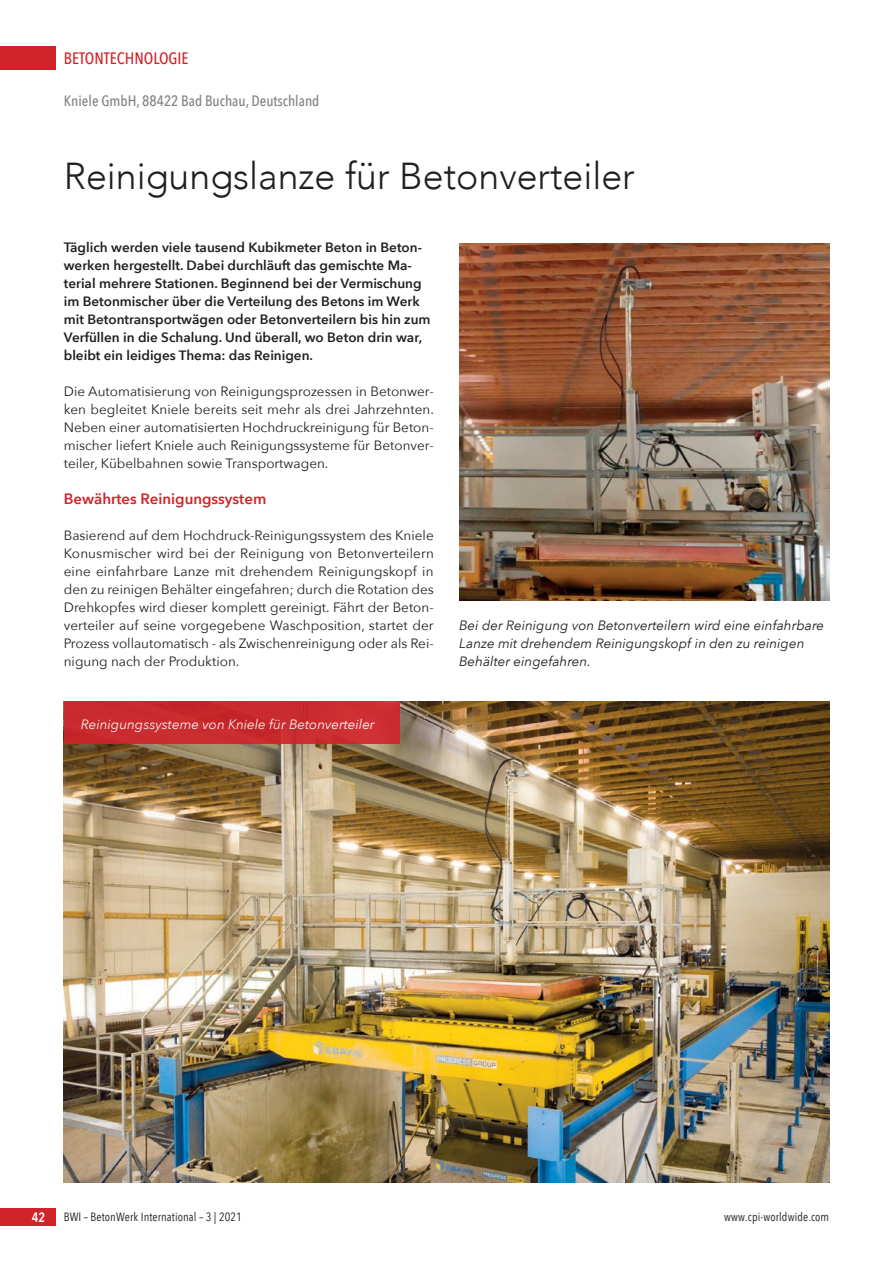
<style>
.page{position:relative;width:893px;height:1263px;background:#fff}
.page>*{position:absolute;margin:0;border:0;box-sizing:border-box;transform-origin:0 0}
.t1{font:300 37.5px "Avenir";color:#231f20}
.t2{font:500 16.5px "Avenir Next Condensed";color:#d1232a}
.t3{font:500 15px "Avenir Next Condensed";color:#808285}
.t4{font:600 15px "Avenir Next";color:#d1232a}
.t5{font:13.5px/18px "Avenir Next";color:#231f20;text-align:justify}
.t6{font:600 13.5px/18px "Avenir Next";color:#231f20}
.t7{font:italic 13.5px/18px "Avenir Next";color:#231f20}
.t8{font:italic 13.5px "Avenir Next";color:#fff}
.t9{font:600 13.5px "Avenir Next Condensed";color:#fff}
.t10{font:12px "Avenir Next Condensed";letter-spacing:.01em;color:#231f20}
</style>
<div class="page">
<div style="left:0;top:47px;width:55px;height:23px;background:#d1232a"></div>
<div style="left:0;top:1208px;width:55px;height:18px;background:#d1232a"></div>
<img style="left:64px;top:702px;width:765px;height:480px">
<img style="left:459px;top:244px;width:370px;height:357px">
<div style="left:64px;top:702px;width:336px;height:42px;background:#ca2c2f"></div>
<p class="t2" style="left:64px;top:49px;width:126px">BETONTECHNOLOGIE</p>
<p class="t3" style="left:64px;top:92px;width:257px">Kniele GmbH, 88422 Bad Buchau, Deutschland</p>
<h1 class="t1" style="left:64px;top:153px;width:572px">Reinigungslanze für Betonverteiler</h1>
<p class="t6" style="left:64px;top:238px;width:368px">Täglich werden viele tausend Kubikmeter Beton in Beton&shy;werken hergestellt. Dabei durchläuft das gemischte Ma&shy;terial mehrere Stationen. Beginnend bei der Vermischung im Betonmischer über die Verteilung des Betons im Werk mit Betontransportwägen oder Betonverteilern bis hin zum Verfüllen in die Schalung. Und überall, wo Beton drin war, bleibt ein leidiges Thema: das Reinigen.</p>
<p class="t5" style="left:64px;top:382px;width:372px">Die Automatisierung von Reinigungsprozessen in Betonwer&shy;ken begleitet Kniele bereits seit mehr als drei Jahrzehnten.<br>Neben einer automatisierten Hochdruckreinigung für Beton&shy;mischer liefert Kniele auch Reinigungssysteme für Betonver&shy;teiler, Kübelbahnen sowie Transportwagen.</p>
<p class="t4" style="left:64px;top:486px;width:204px">Bewährtes Reinigungssystem</p>
<p class="t5" style="left:64px;top:526px;width:372px">Basierend auf dem Hochdruck-Reinigungssystem des Kniele Konusmischer wird bei der Reinigung von Betonverteilern eine einfahrbare Lanze mit drehendem Reinigungskopf in den zu reinigen Behälter eingefahren; durch die Rotation des Drehkopfes wird dieser komplett gereinigt. Fährt der Beton&shy;verteiler auf seine vorgegebene Waschposition, startet der Prozess vollautomatisch - als Zwischenreinigung oder als Rei&shy;nigung nach der Produktion.</p>
<p class="t8" style="left:81px;top:713px;width:295px">Reinigungssysteme von Kniele für Betonverteiler</p>
<p class="t7" style="left:459px;top:616px;width:366px">Bei der Reinigung von Betonverteilern wird eine einfahrbare<br>Lanze mit drehendem Reinigungskopf in den zu reinigen<br>Behälter eingefahren.</p>
<p class="t9" style="left:32px;top:1206px;width:15px">42</p>
<p class="t10" style="left:64px;top:1207px;width:180px">BWI – BetonWerk International – 3 | 2021</p>
<p class="t10" style="left:724px;top:1207px;width:107px">www.cpi-worldwide.com</p>
</div>
